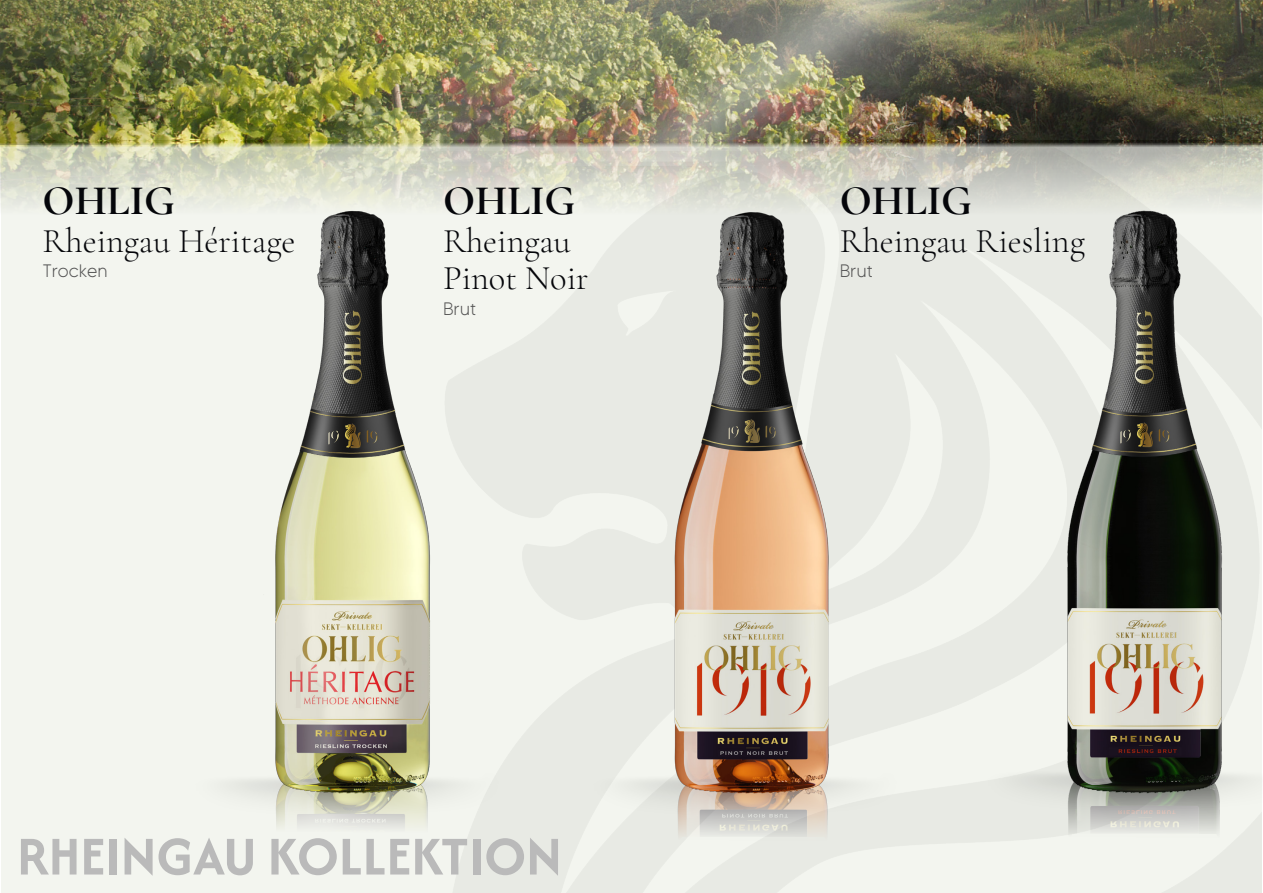
<style>
.page{position:relative;width:1263px;height:893px;background:#fff}
.page>*{position:absolute;margin:0;border:0;box-sizing:border-box;transform-origin:0 0}
.t1{font:57px "Afacad Flux";color:#bababa}
.t2{font:700 42px "Cormorant Garamond";color:#05060a}
.t3{font:300 34.5px "Cormorant Garamond";color:#05060a}
.t4{font:300 18px "MADETOMMY";color:#545454}
</style>
<div class="page">
<div style="left:1px;top:2px;width:421px;height:891px;background:#f3f5ef"></div>
<img style="left:0;top:148px;width:1263px;height:78px">
<img style="left:0;top:144px;width:117px;height:4px">
<img style="left:422px;top:729px;width:78px;height:164px">
<img style="left:233px;top:743px;width:216px;height:104px">
<img style="left:247px;top:191px;width:188px;height:650px">
<img style="left:1017px;top:740px;width:223px;height:114px">
<img style="left:1039px;top:190px;width:187px;height:650px">
<img style="left:623px;top:743px;width:224px;height:114px">
<img style="left:645px;top:191px;width:188px;height:639px">
<img style="left:0;top:0;width:117px;height:144px">
<img style="left:123px;top:151px;width:1140px;height:15px">
<img style="left:139px;top:0;width:1124px;height:162px">
<p class="t2" style="left:43px;top:175px;width:134px">OHLIG</p>
<p class="t3" style="left:43px;top:220px;width:254px">Rheingau Héritage</p>
<p class="t4" style="left:43px;top:260px;width:67px">Trocken</p>
<p class="t2" style="left:443px;top:175px;width:134px">OHLIG</p>
<p class="t3" style="left:443px;top:220px;width:129px">Rheingau</p>
<p class="t3" style="left:443px;top:257px;width:147px">Pinot Noir</p>
<p class="t4" style="left:443px;top:297px;width:35px">Brut</p>
<p class="t1" style="left:17px;top:820px;width:546px">RHEINGAU KOLLEKTION</p>
<p class="t2" style="left:840px;top:175px;width:134px">OHLIG</p>
<p class="t3" style="left:840px;top:220px;width:247px">Rheingau Riesling</p>
<p class="t4" style="left:840px;top:260px;width:35px">Brut</p>
</div>
